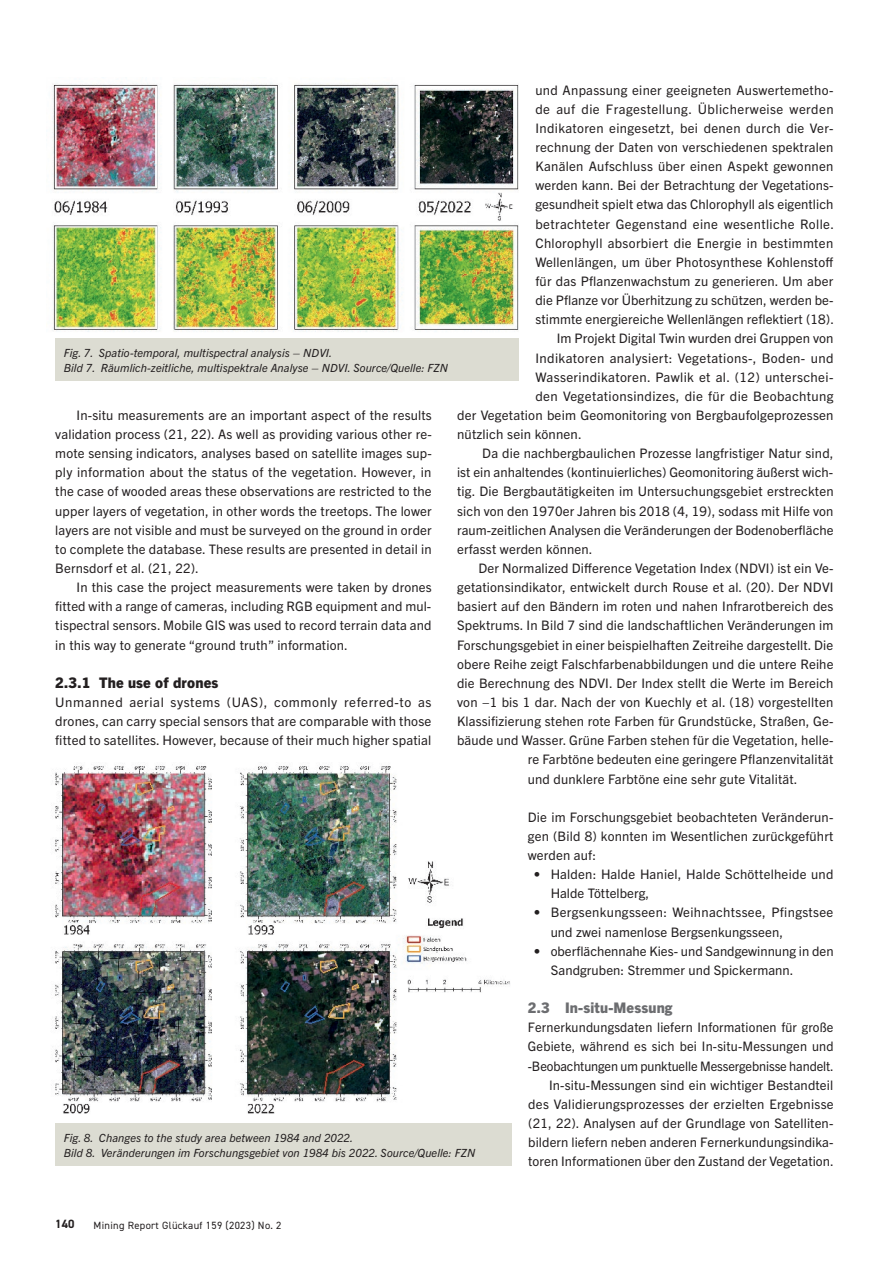
<style>
.page{position:relative;width:893px;height:1263px;background:#fff}
.page>*{position:absolute;margin:0;border:0;box-sizing:border-box;transform-origin:0 0}
.t1{font:800 14.7px "Trade Gothic Next LT Pro";letter-spacing:.01em;color:#231f20}
.t2{font:800 14.7px "Trade Gothic Next LT Pro";letter-spacing:.01em;color:#6c6d70}
.t3{font:13.2px/19.2px "Trade Gothic Next LT Pro";letter-spacing:.01em;color:#231f20;text-align:justify}
.t4{font:13.2px "Trade Gothic Next LT Pro";letter-spacing:.03em;color:#231f20}
.t5{font:13.2px "Trade Gothic Next LT Pro";letter-spacing:.035em;color:#231f20}
.t6{font:700 12px "DIN2014";color:#231f20}
.t7{font:italic 11.25px/15px "Trade Gothic Next LT Pro";letter-spacing:.005em;color:#231f20}
.t8{font:10.5px "DIN2014";letter-spacing:.03em;color:#231f20}
</style>
<div class="page">
<img style="left:55px;top:766px;width:455px;height:348px">
<div style="left:55px;top:1123px;width:456px;height:43px;background:#dcdcd2"></div>
<img style="left:53px;top:83px;width:465px;height:249px">
<div style="left:55px;top:338px;width:463px;height:43px;background:#dcdcd2"></div>
<p class="t3" style="left:535px;top:79px;width:299px">und Anpassung einer geeigneten Auswertemetho-</p>
<p class="t5" style="left:535px;top:100px;width:300px">de auf die Fragestellung. Üblicherweise werden</p>
<p class="t3" style="left:535px;top:118px;width:299px">Indikatoren eingesetzt, bei denen durch die Ver-</p>
<p class="t3" style="left:535px;top:137px;width:299px">rechnung der Daten von verschiedenen spektralen</p>
<p class="t3" style="left:535px;top:156px;width:300px">Kanälen Aufschluss über einen Aspekt gewonnen</p>
<p class="t3" style="left:535px;top:175px;width:299px">werden kann. Bei der Betrachtung der Vegetations-</p>
<p class="t3" style="left:535px;top:194px;width:300px">gesundheit spielt etwa das Chlorophyll als eigentlich</p>
<p class="t4" style="left:535px;top:215px;width:300px">betrachteter Gegenstand eine wesentliche Rolle.</p>
<p class="t3" style="left:535px;top:232px;width:299px">Chlorophyll absorbiert die Energie in bestimmten</p>
<p class="t3" style="left:535px;top:252px;width:299px">Wellenlängen, um über Photosynthese Kohlenstoff</p>
<p class="t3" style="left:535px;top:271px;width:299px">für das Pflanzenwachstum zu generieren. Um aber</p>
<p class="t3" style="left:535px;top:290px;width:299px">die Pflanze vor Überhitzung zu schützen, werden be-</p>
<p class="t3" style="left:535px;top:309px;width:300px">stimmte energiereiche Wellenlängen reflektiert (18).</p>
<p class="t3" style="left:557px;top:328px;width:278px">Im Projekt Digital Twin wurden drei Gruppen von</p>
<p class="t3" style="left:535px;top:347px;width:299px">Indikatoren analysiert: Vegetations-, Boden- und</p>
<p class="t3" style="left:535px;top:366px;width:299px">Wasserindikatoren. Pawlik et al. (12) unterschei-</p>
<p class="t3" style="left:535px;top:385px;width:300px">den Vegetationsindizes, die für die Beobachtung</p>
<p class="t3" style="left:457px;top:405px;width:378px">der Vegetation beim Geomonitoring von Bergbaufolgeprozessen</p>
<p class="t3" style="left:457px;top:424px;width:126px">nützlich sein können.</p>
<p class="t3" style="left:482px;top:443px;width:353px">Da die nachbergbaulichen Prozesse langfristiger Natur sind,</p>
<p class="t3" style="left:457px;top:462px;width:378px">ist ein anhaltendes (kontinuierliches) Geomonitoring äußerst wich-</p>
<p class="t3" style="left:457px;top:481px;width:378px">tig. Die Bergbautätigkeiten im Untersuchungsgebiet erstreckten</p>
<p class="t3" style="left:457px;top:500px;width:378px">sich von den 1970er Jahren bis 2018 (4, 19), sodass mit Hilfe von</p>
<p class="t3" style="left:457px;top:519px;width:378px">raum-zeitlichen Analysen die Veränderungen der Bodenoberfläche</p>
<p class="t3" style="left:457px;top:539px;width:137px">erfasst werden können.</p>
<p class="t3" style="left:478px;top:558px;width:357px">Der Normalized Difference Vegetation Index (NDVI) ist ein Ve-</p>
<p class="t3" style="left:457px;top:577px;width:378px">getationsindikator, entwickelt durch Rouse et al. (20). Der NDVI</p>
<p class="t3" style="left:457px;top:596px;width:378px">basiert auf den Bändern im roten und nahen Infrarotbereich des</p>
<p class="t3" style="left:457px;top:615px;width:378px">Spektrums. In Bild 7 sind die landschaftlichen Veränderungen im</p>
<p class="t3" style="left:457px;top:634px;width:378px">Forschungsgebiet in einer beispielhaften Zeitreihe dargestellt. Die</p>
<p class="t3" style="left:457px;top:653px;width:378px">obere Reihe zeigt Falschfarbenabbildungen und die untere Reihe</p>
<p class="t3" style="left:457px;top:673px;width:378px">die Berechnung des NDVI. Der Index stellt die Werte im Bereich</p>
<p class="t3" style="left:457px;top:692px;width:378px">von −1 bis 1 dar. Nach der von Kuechly et al. (18) vorgestellten</p>
<p class="t3" style="left:457px;top:711px;width:378px">Klassifizierung stehen rote Farben für Grundstücke, Straßen, Ge-</p>
<p class="t3" style="left:457px;top:730px;width:378px">bäude und Wasser. Grüne Farben stehen für die Vegetation, helle-</p>
<p class="t3" style="left:528px;top:749px;width:307px">re Farbtöne bedeuten eine geringere Pflanzenvitalität</p>
<p class="t3" style="left:528px;top:768px;width:271px">und dunklere Farbtöne eine sehr gute Vitalität.</p>
<p class="t3" style="left:528px;top:806px;width:307px">Die im Forschungsgebiet beobachteten Veränderun&shy;gen (Bild 8) konnten im Wesentlichen zurückgeführt werden auf:</p>
<p class="t3" style="left:551px;top:864px;width:284px;text-indent:-17px">• Halden: Halde Haniel, Halde Schöttelheide und<br>Halde Töttelberg,</p>
<p class="t3" style="left:551px;top:902px;width:284px;text-indent:-17px">• Bergsenkungsseen: Weihnachtssee, Pfingstsee und zwei namenlose Bergsenkungsseen,</p>
<p class="t3" style="left:551px;top:940px;width:284px;text-indent:-17px">• oberflächennahe Kies- und Sandgewinnung in den<br>Sandgruben: Stremmer und Spickermann.</p>
<p class="t2" style="left:528px;top:997px;width:146px">2.3 In-situ-Messung</p>
<p class="t3" style="left:528px;top:1017px;width:307px;text-align:right">Fernerkundungsdaten liefern Informationen für große Gebiete, während es sich bei In-situ-Messungen und -Beobachtungen um punktuelle Messergebnisse handelt.<br>In-situ-Messungen sind ein wichtiger Bestandteil des Validierungsprozesses der erzielten Ergebnisse (21, 22). Analysen auf der Grundlage von Satelliten&shy;bildern liefern neben anderen Fernerkundungsindika&shy;toren Informationen über den Zustand der Vegetation.</p>
<p class="t7" style="left:64px;top:344px;width:386px">Fig. 7. Spatio-temporal, multispectral analysis – NDVI.<br>Bild 7. Räumlich-zeitliche, multispektrale Analyse – NDVI. Source/Quelle: FZN</p>
<p class="t3" style="left:55px;top:405px;width:378px;text-indent:21px">In-situ measurements are an important aspect of the results validation process (21, 22). As well as providing various other re&shy;mote sensing indicators, analyses based on satellite images sup&shy;ply information about the status of the vegetation. However, in the case of wooded areas these observations are restricted to the upper layers of vegetation, in other words the treetops. The lower layers are not visible and must be surveyed on the ground in order to complete the database. These results are presented in detail in Bernsdorf et al. (21, 22).</p>
<p class="t3" style="left:55px;top:577px;width:378px;text-indent:21px">In this case the project measurements were taken by drones fitted with a range of cameras, including RGB equipment and mul&shy;tispectral sensors. Mobile GIS was used to record terrain data and in this way to generate “ground truth” information.</p>
<p class="t1" style="left:55px;top:672px;width:164px">2.3.1 The use of drones</p>
<p class="t3" style="left:55px;top:692px;width:378px">Unmanned aerial systems (UAS), commonly referred-to as drones, can carry special sensors that are comparable with those fitted to satellites. However, because of their much higher spatial</p>
<p class="t7" style="left:64px;top:1129px;width:413px">Fig. 8. Changes to the study area between 1984 and 2022.<br>Bild 8. Veränderungen im Forschungsgebiet von 1984 bis 2022. Source/Quelle: FZN</p>
<p class="t6" style="left:55px;top:1216px;width:21px">140</p>
<p class="t8" style="left:94px;top:1218px;width:189px">Mining Report Glückauf 159 (2023) No. 2</p>
</div>
